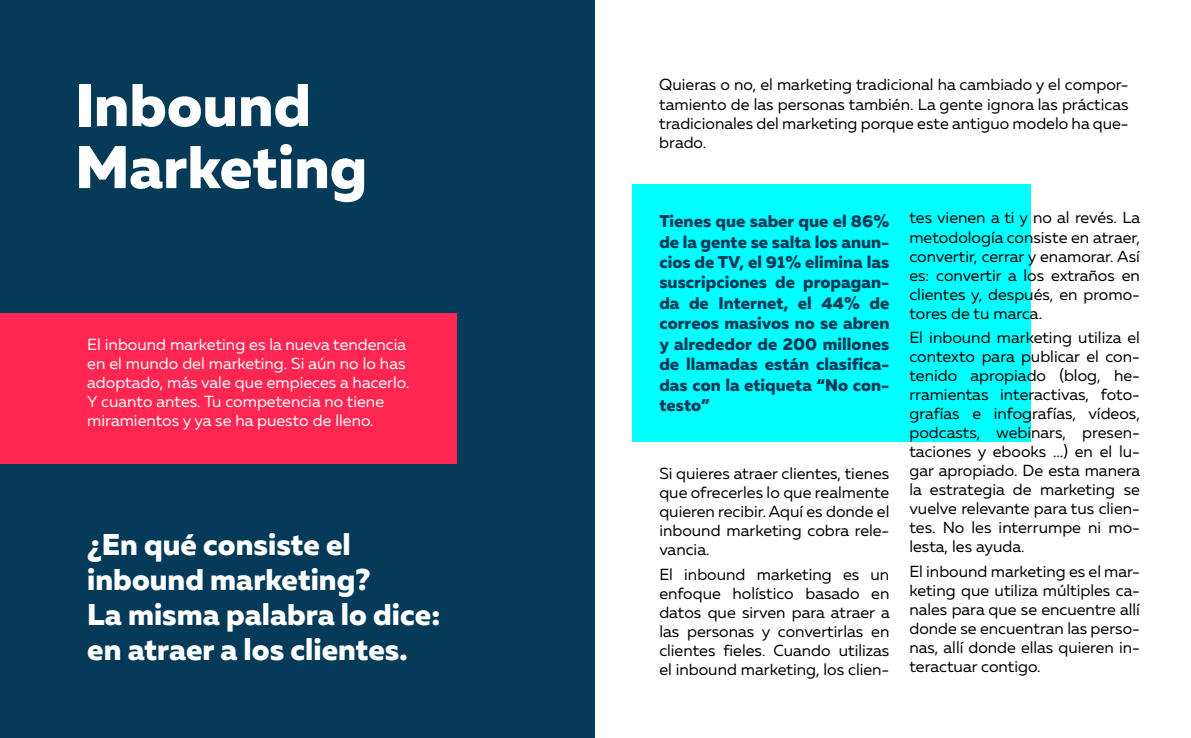
<style>
.page{position:relative;width:1191px;height:738px;background:#fff}
.page>*{position:absolute;margin:0;border:0;box-sizing:border-box;transform-origin:0 0}
.t1{font:800 60px/62px "Muller";color:#fff}
.t2{font:800 30px/35px "Muller";color:#fff}
.t3{font:800 17px/20.4px "Muller";color:#053b59;text-align:justify}
.t4{font:16px/19px "Muller";color:#000;text-align:justify}
.t5{font:16px/19px "Muller";color:#fff}
</style>
<div class="page">
<div style="left:631px;top:184px;width:399px;height:257px;background:#0ff"></div>
<div style="left:0;top:0;width:595px;height:737px;background:#053b59"></div>
<div style="left:0;top:313px;width:456px;height:150px;background:#ff2751"></div>
<h1 class="t1" style="left:75px;top:74px;width:293px">Inbound<br>Marketing</h1>
<p class="t5" style="left:87px;top:334px;width:324px">El inbound marketing es la nueva tendencia en el mundo del marketing. Si aún no lo has adoptado, más vale que empieces a hacerlo.<br>Y cuanto antes. Tu competencia no tiene miramientos y ya se ha puesto de lleno.</p>
<h2 class="t2" style="left:87px;top:526px;width:354px">¿En qué consiste el inbound marketing?<br>La misma palabra lo dice: en atraer a los clientes.</h2>
<p class="t4" style="left:659px;top:75px;width:471px">Quieras o no, el marketing tradicional ha cambiado y el compor&shy;tamiento de las personas también. La gente ignora las prácticas tradicionales del marketing porque este antiguo modelo ha que&shy;brado.</p>
<p class="t3" style="left:659px;top:211px;width:232px">Tienes que saber que el 86% de la gente se salta los anun&shy;cios de TV, el 91% elimina las suscripciones de propagan&shy;da de Internet, el 44% de correos masivos no se abren y alrededor de 200 millones de llamadas están clasifica&shy;das con la etiqueta “No con&shy;testo”</p>
<p class="t4" style="left:659px;top:463px;width:231px">Si quieres atraer clientes, tienes que ofrecerles lo que realmente quieren recibir. Aquí es donde el inbound marketing cobra rele&shy;vancia.</p>
<p class="t4" style="left:659px;top:564px;width:232px">El inbound marketing es un enfoque holístico basado en datos que sirven para atraer a las personas y convertirlas en clientes fieles. Cuando utilizas el inbound marketing, los clien-</p>
<p class="t4" style="left:909px;top:208px;width:232px">tes vienen a ti y no al revés. La metodología consiste en atraer, convertir, cerrar y enamorar. Así es: convertir a los extraños en clientes y, después, en promo&shy;tores de tu marca.</p>
<p class="t4" style="left:909px;top:328px;width:232px">El inbound marketing utiliza el contexto para publicar el con&shy;tenido apropiado (blog, he&shy;rramientas interactivas, foto&shy;grafías e infografías, vídeos, podcasts, webinars, presen&shy;taciones y ebooks ...) en el lu&shy;gar apropiado. De esta manera la estrategia de marketing se vuelve relevante para tus clien&shy;tes. No les interrumpe ni mo&shy;lesta, les ayuda.</p>
<p class="t4" style="left:909px;top:561px;width:232px">El inbound marketing es el mar&shy;keting que utiliza múltiples ca&shy;nales para que se encuentre allí donde se encuentran las perso&shy;nas, allí donde ellas quieren in&shy;teractuar contigo.</p>
</div>
